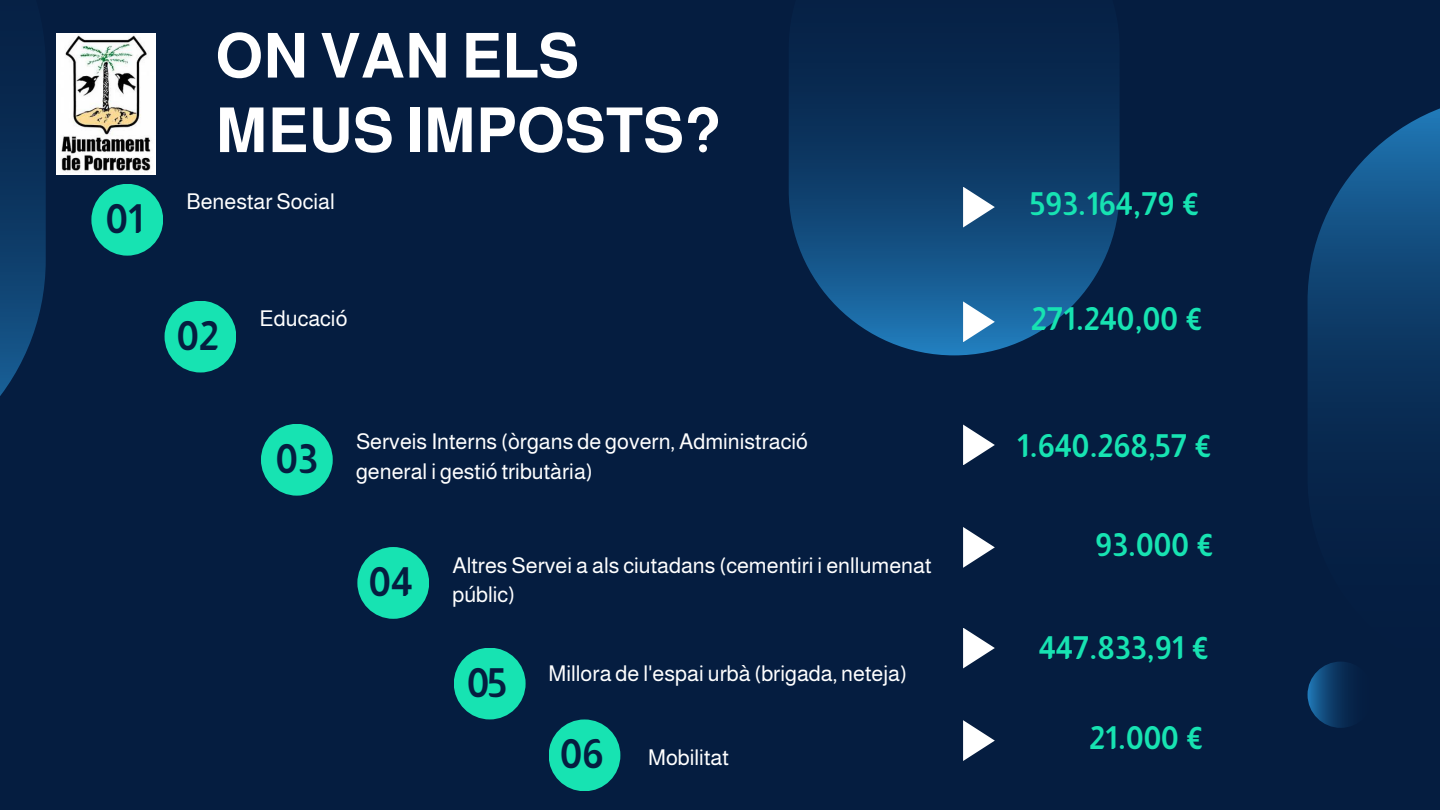
<style>
.page{position:relative;width:1440px;height:810px;background:#051d40}
.page>*{position:absolute;margin:0;border:0;box-sizing:border-box;transform-origin:0 0}
.t1{font:700 62.3px/74.5px "Almarai";color:#fff}
.t2{font:700 40px "Almarai";color:#051d40}
.t3{font:700 31.7px "Almarai";color:#17e3b2}
.t4{font:21.8px/29.9px "Almarai";color:#fff}
</style>
<div class="page">
<div style="left:91px;top:184px;width:72px;height:72px;background:#17e3b2;border-radius:50%"></div>
<div style="left:165px;top:301px;width:71px;height:72px;background:#17e3b2;border-radius:50%"></div>
<div style="left:261px;top:424px;width:72px;height:72px;background:#17e3b2;border-radius:50%"></div>
<div style="left:357px;top:547px;width:72px;height:72px;background:#17e3b2;border-radius:50%"></div>
<img style="left:789px;top:48px;width:331px;height:307px">
<img style="left:1308px;top:662px;width:66px;height:66px;border-radius:50%">
<img style="left:0;top:66px;width:46px;height:330px">
<img style="left:1308px;top:108px;width:132px;height:577px">
<div style="left:454px;top:648px;width:72px;height:71px;background:#17e3b2;border-radius:50%"></div>
<div style="left:549px;top:719px;width:71px;height:72px;background:#17e3b2;border-radius:50%"></div>
<svg style="left:963px;top:187px;width:32px;height:40px"></svg>
<svg style="left:963px;top:301px;width:32px;height:41px"></svg>
<svg style="left:963px;top:425px;width:32px;height:40px"></svg>
<svg style="left:963px;top:527px;width:32px;height:41px"></svg>
<svg style="left:963px;top:628px;width:32px;height:40px"></svg>
<svg style="left:963px;top:720px;width:32px;height:41px"></svg>
<img style="left:56px;top:33px;width:100px;height:141px">
<h1 class="t2" style="left:106px;top:197px;width:40px">01</h1>
<p class="t1" style="left:215px;top:19px;width:508px">ON VAN ELS<br>MEUS IMPOSTS?</p>
<p class="t4" style="left:186px;top:187px;width:150px">Benestar Social</p>
<p class="t2" style="left:177px;top:314px;width:43px">02</p>
<h2 class="t4" style="left:260px;top:304px;width:89px">Educació</h2>
<p class="t2" style="left:276px;top:437px;width:44px">03</p>
<h2 class="t4" style="left:356px;top:427px;width:454px">Serveis Interns (òrgans de govern, Administració general i gestió tributària)</h2>
<p class="t2" style="left:369px;top:560px;width:45px">04</p>
<p class="t4" style="left:452px;top:550px;width:481px">Altres Servei a als ciutadans (cementiri i enllumenat públic)</p>
<p class="t2" style="left:467px;top:660px;width:42px">05</p>
<p class="t4" style="left:549px;top:658px;width:360px">Millora de l'espai urbà (brigada, neteja)</p>
<p class="t2" style="left:560px;top:732px;width:45px">06</p>
<h2 class="t4" style="left:648px;top:743px;width:82px">Mobilitat</h2>
<h2 class="t3" style="left:1031px;top:187px;width:171px">593.164,79 €</h2>
<p class="t3" style="left:1031px;top:301px;width:174px">271.240,00 €</p>
<p class="t3" style="left:1017px;top:428px;width:198px">1.640.268,57 €</p>
<h2 class="t3" style="left:1095px;top:527px;width:121px">93.000 €</h2>
<p class="t3" style="left:1039px;top:630px;width:173px">447.833,91 €</p>
<p class="t3" style="left:1090px;top:720px;width:117px">21.000 €</p>
</div>
